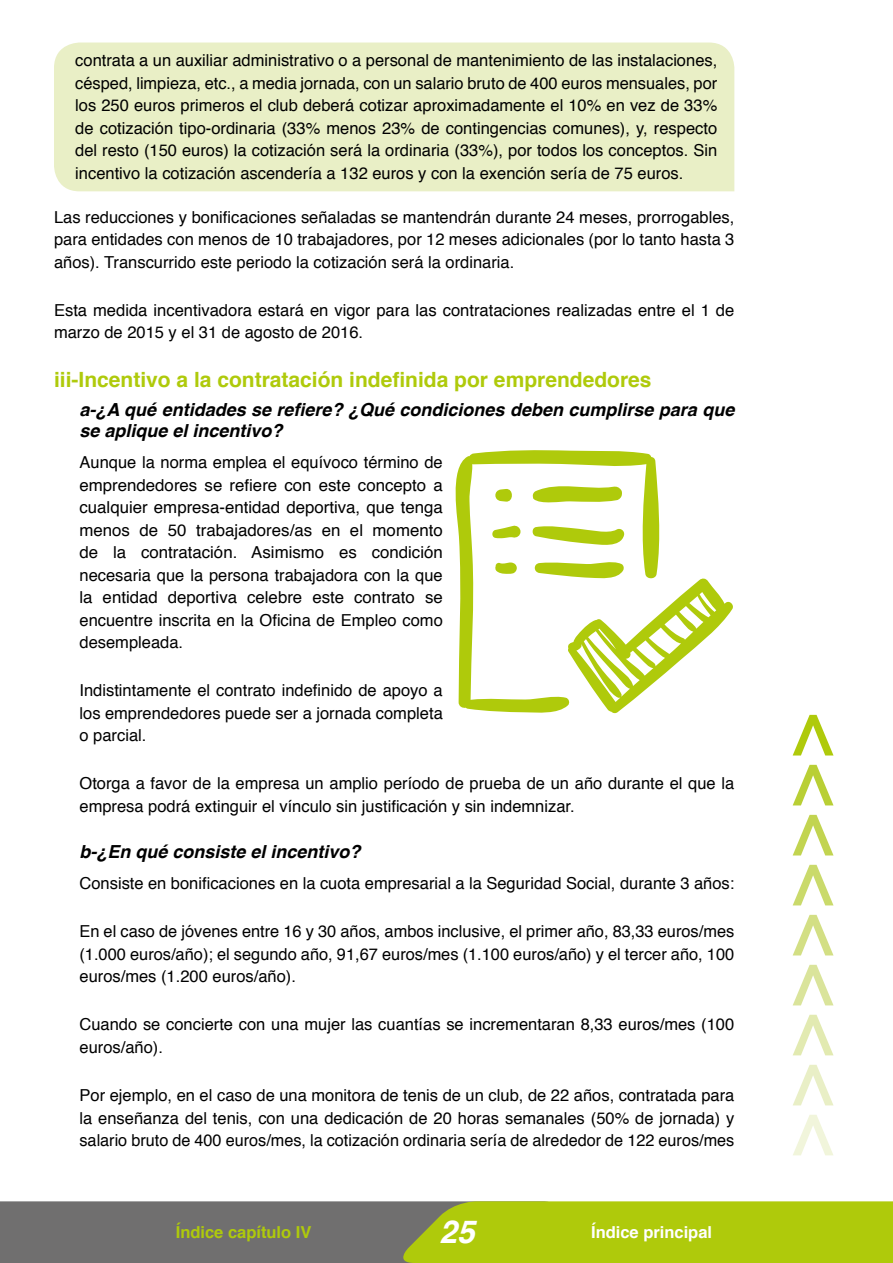
<style>
.page{position:relative;width:893px;height:1263px;background:#fff}
.page>*{position:absolute;margin:0;border:0;box-sizing:border-box;transform-origin:0 0}
.t1{font:700 75px "Baskerville";color:#afca0b}
.t2{font:italic 700 31.5px "Helvetica";color:#fff}
.t3{font:700 21px "Helvetica";color:#afca0b}
.t4{font:italic 700 18px/21px "Helvetica";color:#000}
.t5{font:16.5px/22.5px "Helvetica";color:#000;text-align:justify}
.t6{font:700 16.5px "Helvetica";color:#afca0b}
.t7{font:700 16.5px "Helvetica";color:#fff}
.s1{color:#b9cf35}
.s2{color:#c2d450}
.s3{color:#cada6b}
.s4{color:#d3df84}
.s5{color:#dae49b}
.s6{color:#e2eab1}
.s7{color:#e9efc6}
.s8{color:#f1f5db}
</style>
<div class="page">
<svg style="left:0;top:1201px;width:893px;height:62px;background:#919f3b"></svg>
<div style="left:54px;top:43px;width:680px;height:148px;background:#e9efc6"></div>
<svg style="left:456px;top:450px;width:204px;height:263px"></svg>
<svg style="left:493px;top:488px;width:21px;height:14px"></svg>
<svg style="left:533px;top:481px;width:89px;height:24px"></svg>
<svg style="left:491px;top:525px;width:29px;height:13px"></svg>
<svg style="left:531px;top:525px;width:94px;height:23px"></svg>
<svg style="left:495px;top:562px;width:22px;height:12px"></svg>
<svg style="left:533px;top:560px;width:200px;height:154px"></svg>
<p class="t5" style="left:75px;top:50px;width:644px">contrata a un auxiliar administrativo o a personal de mantenimiento de las instalaciones, césped, limpieza, etc., a media jornada, con un salario bruto de 400 euros mensuales, por los 250 euros primeros el club deberá cotizar aproximadamente el 10% en vez de 33% de cotización tipo-ordinaria (33% menos 23% de contingencias comunes), y, respecto del resto (150 euros) la cotización será la ordinaria (33%), por todos los conceptos. Sin incentivo la cotización ascendería a 132 euros y con la exención sería de 75 euros.</p>
<p class="t5" style="left:54px;top:206px;width:682px">Las reducciones y bonificaciones señaladas se mantendrán durante 24 meses, prorrogables, para entidades con menos de 10 trabajadores, por 12 meses adicionales (por lo tanto hasta 3 años). Transcurrido este periodo la cotización será la ordinaria.</p>
<p class="t5" style="left:54px;top:299px;width:682px">Esta medida incentivadora estará en vigor para las contrataciones realizadas entre el 1 de marzo de 2015 y el 31 de agosto de 2016.</p>
<p class="t3" style="left:54px;top:362px;width:599px">iii-Incentivo a la contratación indefinida por emprendedores</p>
<p class="t4" style="left:80px;top:400px;width:656px">a-¿A qué entidades se refiere? ¿Qué condiciones deben cumplirse para que se aplique el incentivo?</p>
<p class="t5" style="left:80px;top:452px;width:365px">Aunque la norma emplea el equívoco término de emprendedores se refiere con este concepto a cualquier empresa-entidad deportiva, que tenga menos de 50 trabajadores/as en el momento de la contratación. Asimismo es condición necesaria que la persona trabajadora con la que la entidad deportiva celebre este contrato se encuentre inscrita en la Oficina de Empleo como desempleada.</p>
<p class="t5" style="left:80px;top:680px;width:365px">Indistintamente el contrato indefinido de apoyo a los emprendedores puede ser a jornada completa o parcial.</p>
<p class="t5" style="left:80px;top:773px;width:656px">Otorga a favor de la empresa un amplio período de prueba de un año durante el que la empresa podrá extinguir el vínculo sin justificación y sin indemnizar.</p>
<p class="t4" style="left:80px;top:842px;width:283px">b-¿En qué consiste el incentivo?</p>
<p class="t5" style="left:80px;top:873px;width:656px">Consiste en bonificaciones en la cuota empresarial a la Seguridad Social, durante 3 años:</p>
<p class="t5" style="left:80px;top:921px;width:656px">En el caso de jóvenes entre 16 y 30 años, ambos inclusive, el primer año, 83,33 euros/mes (1.000 euros/año); el segundo año, 91,67 euros/mes (1.100 euros/año) y el tercer año, 100 euros/mes (1.200 euros/año).</p>
<p class="t5" style="left:80px;top:1014px;width:656px">Cuando se concierte con una mujer las cuantías se incrementaran 8,33 euros/mes (100 euros/año).</p>
<p class="t5" style="left:80px;top:1084px;width:656px">Por ejemplo, en el caso de una monitora de tenis de un club, de 22 años, contratada para la enseñanza del tenis, con una dedicación de 20 horas semanales (50% de jornada) y salario bruto de 400 euros/mes, la cotización ordinaria sería de alrededor de 122 euros/mes</p>
<p class="t6" style="left:176px;top:1218px;width:137px">Índice capítulo IV</p>
<h2 class="t2" style="left:440px;top:1206px;width:37px">25</h2>
<p class="t7" style="left:591px;top:1218px;width:123px">Índice principal</p>
<h1 class="t1" style="left:865px;top:710px;width:451px;rotate:90deg">&lt;<span class="s1">&lt;</span><span class="s2">&lt;</span><span class="s3">&lt;</span><span class="s4">&lt;</span><span class="s5">&lt;</span><span class="s6">&lt;</span><span class="s7">&lt;</span><span class="s8">&lt;</span></h1>
</div>
